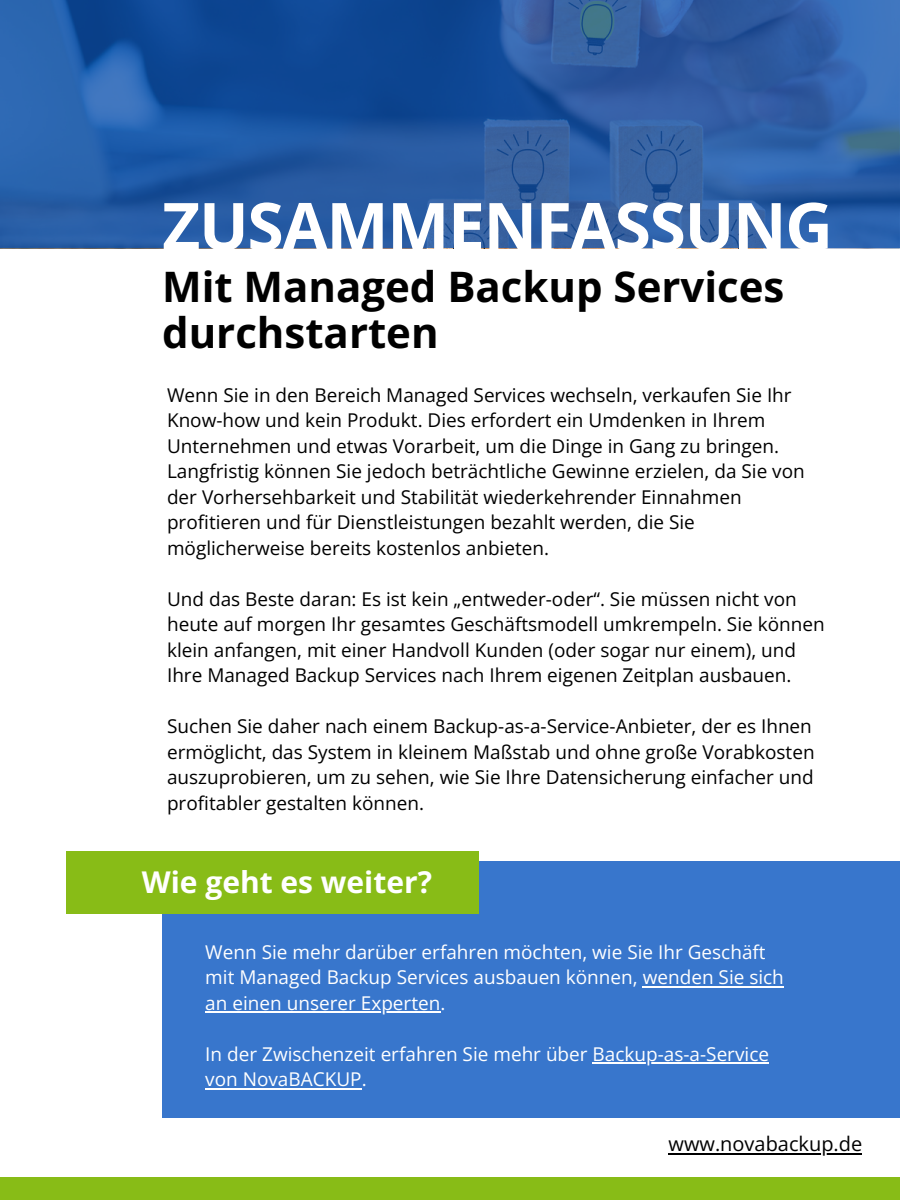
<style>
.page{position:relative;width:900px;height:1200px;background:#fff}
.page>*{position:absolute;margin:0;border:0;box-sizing:border-box;transform-origin:0 0}
.t1{font:700 66px "Open Sans";letter-spacing:-.02em;color:#fff}
.t2{font:700 42px/46.4px "Open Sans";color:#000}
.t3{font:700 30px "Open Sans";color:#fff}
.t4{font:20px "Open Sans";color:#000}
.t5{font:19px/25.6px "Open Sans";color:#000}
.t6{font:19px/25.6px "Open Sans";color:#fff}
</style>
<div class="page">
<svg style="left:0;top:0;width:900px;height:248px;background:#265aa2"></svg>
<div style="left:0;top:1177px;width:900px;height:23px;background:#88bc17"></div>
<div style="left:162px;top:861px;width:738px;height:256px;background:#3876cc"></div>
<hr style="left:643px;top:986px;width:141px;height:1px;background:#fff">
<hr style="left:205px;top:1011px;width:235px;height:2px;background:#fff">
<hr style="left:593px;top:1062px;width:176px;height:2px;background:#fff">
<hr style="left:205px;top:1088px;width:157px;height:1px;background:#fff">
<div style="left:66px;top:851px;width:412px;height:63px;background:#88bc17"></div>
<hr style="left:669px;top:1153px;width:193px;height:1px;background:#000">
<h1 class="t1" style="left:162px;top:180px;width:672px">ZUSAMMENFASSUNG</h1>
<h2 class="t2" style="left:162px;top:262px;width:624px">Mit Managed Backup Services durchstarten</h2>
<p class="t5" style="left:167px;top:382px;width:639px">Wenn Sie in den Bereich Managed Services wechseln, verkaufen Sie Ihr Know-how und kein Produkt. Dies erfordert ein Umdenken in Ihrem Unternehmen und etwas Vorarbeit, um die Dinge in Gang zu bringen.<br>Langfristig können Sie jedoch beträchtliche Gewinne erzielen, da Sie von der Vorhersehbarkeit und Stabilität wiederkehrender Einnahmen profitieren und für Dienstleistungen bezahlt werden, die Sie möglicherweise bereits kostenlos anbieten.</p>
<p class="t5" style="left:167px;top:586px;width:659px">Und das Beste daran: Es ist kein „entweder-oder“. Sie müssen nicht von heute auf morgen Ihr gesamtes Geschäftsmodell umkrempeln. Sie können klein anfangen, mit einer Handvoll Kunden (oder sogar nur einem), und Ihre Managed Backup Services nach Ihrem eigenen Zeitplan ausbauen.</p>
<p class="t5" style="left:167px;top:713px;width:649px">Suchen Sie daher nach einem Backup-as-a-Service-Anbieter, der es Ihnen ermöglicht, das System in kleinem Maßstab und ohne große Vorabkosten auszuprobieren, um zu sehen, wie Sie Ihre Datensicherung einfacher und profitabler gestalten können.</p>
<h3 class="t3" style="left:142px;top:861px;width:292px">Wie geht es weiter?</h3>
<p class="t6" style="left:205px;top:939px;width:580px">Wenn Sie mehr darüber erfahren möchten, wie Sie Ihr Geschäft mit Managed Backup Services ausbauen können, wenden Sie sich an einen unserer Experten.</p>
<p class="t6" style="left:205px;top:1041px;width:565px">In der Zwischenzeit erfahren Sie mehr über Backup-as-a-Service von NovaBACKUP.</p>
<p class="t4" style="left:669px;top:1130px;width:195px">www.novabackup.de</p>
</div>
